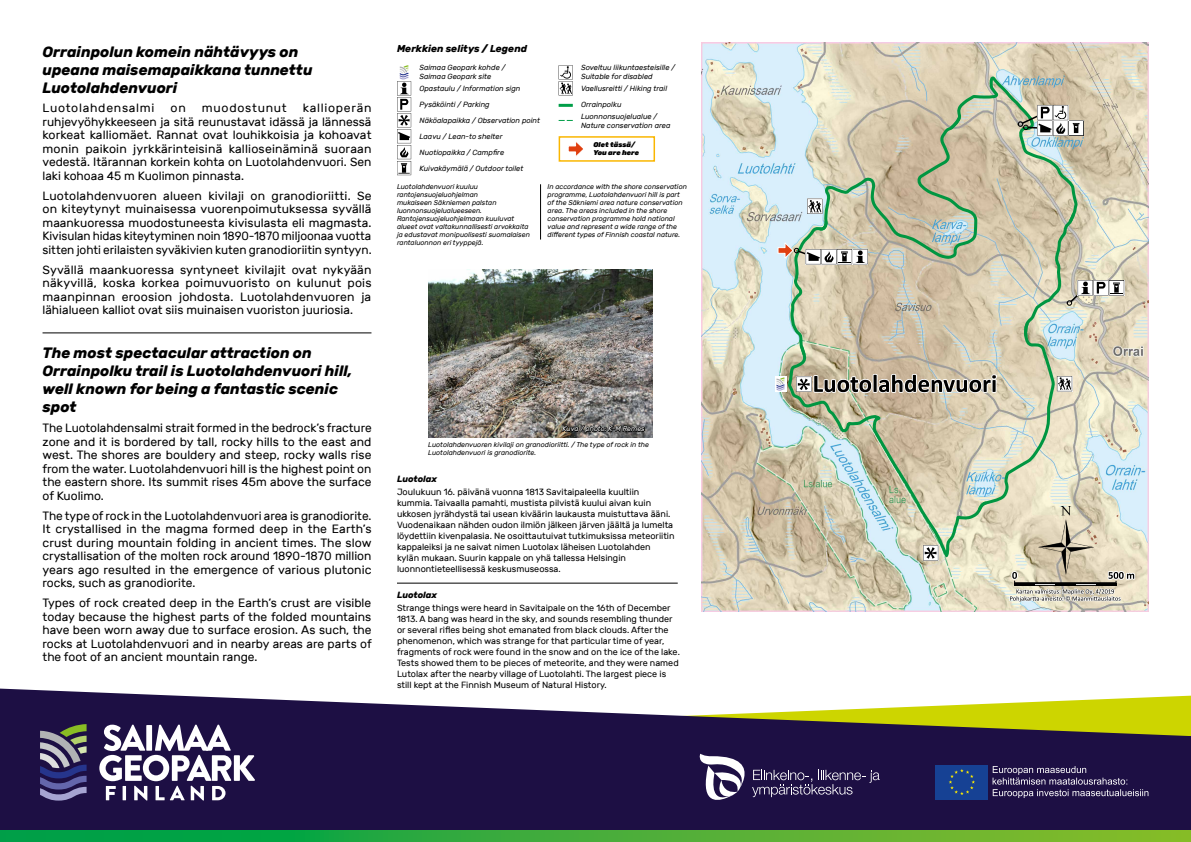
<style>
.page{position:relative;width:1191px;height:842px;background:#fff}
.page>*{position:absolute;margin:0;border:0;box-sizing:border-box;transform-origin:0 0}
.t1{font:italic 700 15px/18px "Rubik";color:#000}
.t2{font:12px/13.5px "Rubik";color:#000;text-align:justify}
.t3{font:12px "Rubik";letter-spacing:.06em;color:#000}
.t4{font:italic 700 10px "Rubik";color:#000}
.t5{font:9px/11px "Rubik";color:#000}
.t6{font:italic 700 9px "Rubik";color:#000}
.t7{font:italic 7.5px/16.1px "Rubik";color:#000}
.t8{font:italic 7px/8px "Rubik";color:#000}
.t9{font:italic 900 7px/8px "Rubik";color:#000}
.t10{font:italic 7px "Rubik";color:#fff}
</style>
<div class="page">
<div style="left:0;top:736px;width:1191px;height:106px;background:#1d0f44"></div>
<svg style="left:0;top:831px;width:1191px;height:11px;background:#3fac39"></svg>
<svg style="left:0;top:688px;width:1191px;height:48px"></svg>
<svg style="left:99px;top:725px;width:156px;height:75px"></svg>
<svg style="left:40px;top:724px;width:47px;height:77px"></svg>
<svg style="left:992px;top:766px;width:156px;height:32px"></svg>
<div style="left:935px;top:765px;width:53px;height:34px;background:#164194"></div>
<svg style="left:949px;top:769px;width:26px;height:26px"></svg>
<svg style="left:752px;top:770px;width:127px;height:27px"></svg>
<svg style="left:699px;top:754px;width:46px;height:46px"></svg>
<img style="left:701px;top:43px;width:447px;height:568px">
<svg style="left:1008px;top:570px;width:128px;height:37px;background:#c1bcab"></svg>
<div style="left:775px;top:376px;width:11px;height:16px;background:#fff"></div>
<div style="left:558px;top:136px;width:97px;height:26px;border:2px solid #fab600"></div>
<svg style="left:568px;top:142px;width:15px;height:14px"></svg>
<svg style="left:776px;top:78px;width:348px;height:485px;background:#cbc9b3"></svg>
<img style="left:428px;top:269px;width:224px;height:168px">
<img style="left:1038px;top:507px;width:55px;height:67px">
<svg style="left:558px;top:65px;width:15px;height:30px"></svg>
<hr style="left:558px;top:104px;width:15px;height:3px;background:#009e48">
<svg style="left:558px;top:120px;width:15px;height:1px"></svg>
<svg style="left:397px;top:65px;width:14px;height:110px"></svg>
<svg style="left:561px;top:416px;width:85px;height:22px;background:#64625f"></svg>
<hr style="left:540px;top:184px;width:1px;height:56px;background:#000">
<hr style="left:43px;top:332px;width:328px;height:1px;background:#000">
<hr style="left:397px;top:583px;width:280px;height:1px;background:#000">
<p class="t1" style="left:43px;top:43px;width:271px">Orrainpolun komein nähtävyys on upeana maisemapaikkana tunnettu<br>Luotolahdenvuori</p>
<p class="t3" style="left:43px;top:102px;width:113px">Luotolahdensalmi</p>
<p class="t2" style="left:171px;top:102px;width:17px">on</p>
<p class="t3" style="left:202px;top:102px;width:86px">muodostunut</p>
<p class="t2" style="left:43px;top:102px;width:330px;text-indent:260px">kallioperän ruhjevyöhykkeeseen ja sitä reunustavat idässä ja lännessä korkeat kalliomäet. Rannat ovat louhikkoisia ja kohoavat monin paikoin jyrkkärinteisinä kallioseinäminä suoraan vedestä. Itärannan korkein kohta on Luotolahdenvuori. Sen laki kohoaa 45 m Kuolimon pinnasta.</p>
<p class="t2" style="left:43px;top:189px;width:330px">Luotolahdenvuoren alueen kivilaji on granodioriitti. Se on kiteytynyt muinaisessa vuorenpoimutuksessa syvällä maankuoressa muodostuneesta kivisulasta eli magmasta.<br>Kivisulan hidas kiteytyminen noin 1890-1870 miljoonaa vuotta sitten johti erilaisten syväkivien kuten granodioriitin syntyyn.</p>
<p class="t2" style="left:43px;top:263px;width:330px">Syvällä maankuoressa syntyneet kivilajit ovat nykyään näkyvillä, koska korkea poimuvuoristo on kulunut pois maanpinnan eroosion johdosta. Luotolahdenvuoren ja lähialueen kalliot ovat siis muinaisen vuoriston juuriosia.</p>
<p class="t1" style="left:43px;top:344px;width:311px">The most spectacular attraction on<br>Orrainpolku trail is Luotolahdenvuori hill, well known for being a fantastic scenic spot</p>
<p class="t2" style="left:43px;top:422px;width:330px">The Luotolahdensalmi strait formed in the bedrock’s fracture zone and it is bordered by tall, rocky hills to the east and west. The shores are bouldery and steep, rocky walls rise from the water. Luotolahdenvuori hill is the highest point on the eastern shore. Its summit rises 45m above the surface of Kuolimo.</p>
<p class="t2" style="left:43px;top:509px;width:330px">The type of rock in the Luotolahdenvuori area is granodiorite.<br>It crystallised in the magma formed deep in the Earth’s crust during mountain folding in ancient times. The slow crystallisation of the molten rock around 1890-1870 million years ago resulted in the emergence of various plutonic rocks, such as granodiorite.</p>
<p class="t2" style="left:43px;top:596px;width:331px">Types of rock created deep in the Earth’s crust are visible today because the highest parts of the folded mountains have been worn away due to surface erosion. As such, the rocks at Luotolahdenvuori and in nearby areas are parts of the foot of an ancient mountain range.</p>
<p class="t4" style="left:397px;top:43px;width:132px">Merkkien selitys / Legend</p>
<p class="t7" style="left:419px;top:63px;width:87px;line-height:9px">Saimaa Geopark kohde /<br>Saimaa Geopark site</p>
<p class="t7" style="left:419px;top:80px;width:122px">Opastaulu / Information sign<br>Pysäköinti / Parking<br>Näköalapaikka / Observation point<br>Laavu / Lean-to shelter<br>Nuotiopaikka / Campfire<br>Kuivakäymälä / Outdoor toilet</p>
<p class="t7" style="left:581px;top:63px;width:96px;line-height:9px">Soveltuu liikuntaesteisille /<br>Suitable for disabled</p>
<p class="t7" style="left:581px;top:80px;width:88px">Vaellusreitti / Hiking trail<br>Orrainpolku</p>
<p class="t7" style="left:581px;top:112px;width:91px;line-height:9px">Luonnonsuojelualue /<br>Nature conservation area</p>
<p class="t9" style="left:593px;top:141px;width:47px">Olet tässä/<br>You are here</p>
<p class="t8" style="left:397px;top:183px;width:134px">Luotolahdenvuori kuuluu rantojensuojeluohjelman<br>mukaiseen Säkniemen palstan luonnonsuojelualueeseen.<br>Rantojensuojeluohjelmaan kuuluvat alueet ovat valtakunnallisesti arvokkaita ja edustavat monipuolisesti suomalaisen rantaluonnon eri tyyppejä.</p>
<p class="t8" style="left:547px;top:183px;width:141px">In accordance with the shore conservation programme, Luotolahdenvuori hill is part of the Säkniemi area nature conservation area. The areas included in the shore conservation programme hold national value and represent a wide range of the different types of Finnish coastal nature.</p>
<p class="t10" style="left:562px;top:425px;width:84px">Kuva / photo: K-M Remes</p>
<p class="t8" style="left:428px;top:441px;width:222px">Luotolahdenvuoren kivilaji on granodioriitti. / The type of rock in the<br>Luotolahdenvuori is granodiorite.</p>
<p class="t6" style="left:397px;top:474px;width:42px">Luotolax</p>
<p class="t5" style="left:397px;top:486px;width:279px">Joulukuun 16. päivänä vuonna 1813 Savitaipaleella kuultiin kummia. Taivaalla pamahti, mustista pilvistä kuului aivan kuin ukkosen jyrähdystä tai usean kiväärin laukausta muistuttava ääni.<br>Vuodenaikaan nähden oudon ilmiön jälkeen järven jäältä ja lumelta löydettiin kivenpalasia. Ne osoittautuivat tutkimuksissa meteoriitin kappaleiksi ja ne saivat nimen Luotolax läheisen Luotolahden kylän mukaan. Suurin kappale on yhä tallessa Helsingin luonnontieteellisessä keskusmuseossa.</p>
<p class="t6" style="left:397px;top:590px;width:42px">Luotolax</p>
<p class="t5" style="left:397px;top:603px;width:284px">Strange things were heard in Savitaipale on the 16th of December 1813. A bang was heard in the sky, and sounds resembling thunder or several rifles being shot emanated from black clouds. After the phenomenon, which was strange for that particular time of year, fragments of rock were found in the snow and on the ice of the lake.<br>Tests showed them to be pieces of meteorite, and they were named Lutolax after the nearby village of Luotolahti. The largest piece is still kept at the Finnish Museum of Natural History.</p>
</div>
